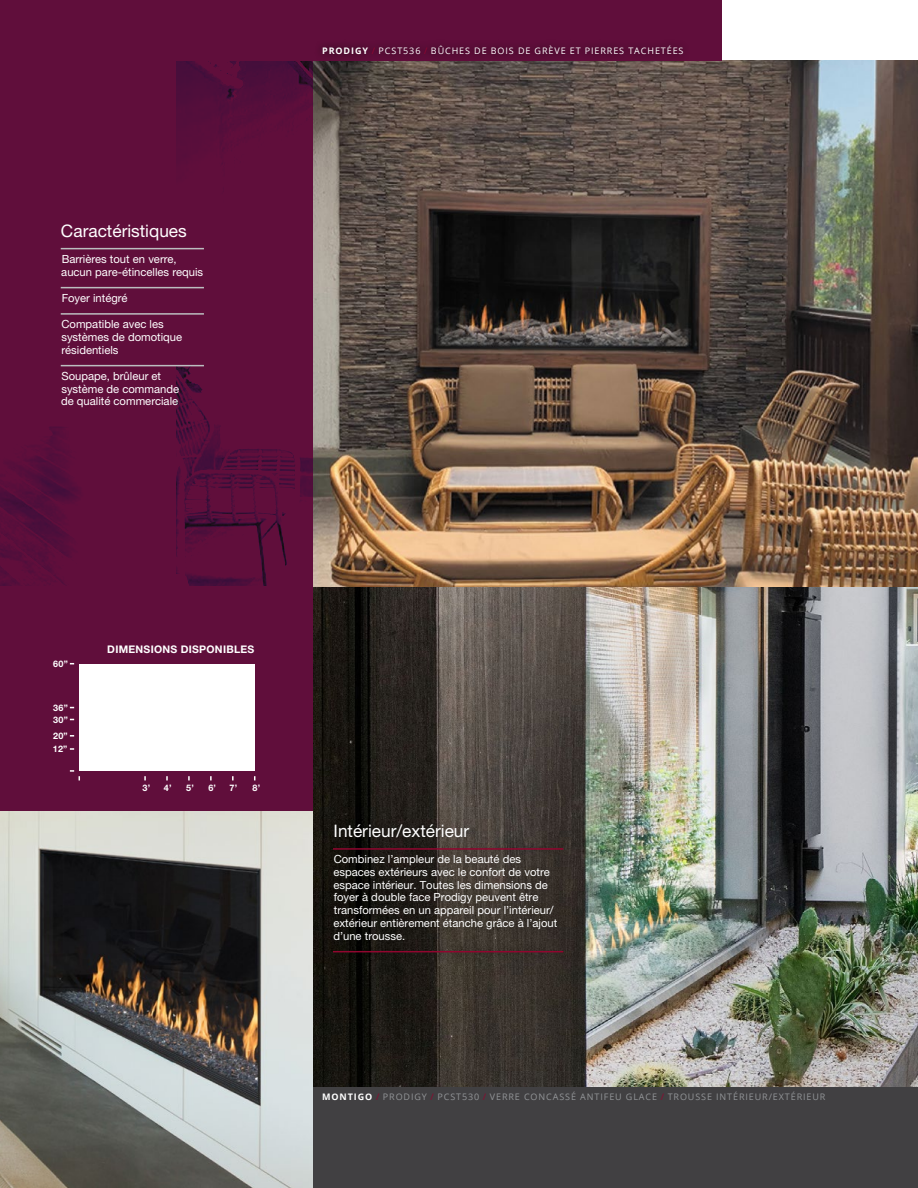
<style>
.page{position:relative;width:918px;height:1188px;background:#fff}
.page>*{position:absolute;margin:0;border:0;box-sizing:border-box;transform-origin:0 0}
.t1{font:17.25px "Helvetica Neue LT Pro";color:#fff}
.t2{font:11.25px/12.8px "Helvetica Neue LT Pro";color:#fff}
.t3{font:700 10.5px "Helvetica Neue LT Pro";letter-spacing:.025em;color:#fff}
.t4{font:9px "Open Sans";letter-spacing:.1em;color:#939598}
.t5{font:9px "Open Sans";letter-spacing:.1em;color:#fff}
.t6{font:700 9px "Helvetica Neue LT Pro";letter-spacing:.025em;color:#fff}
.s1{font-weight:700}
.s2{color:#91062f}
.s3{font-weight:700;color:#fff}
</style>
<div class="page">
<div style="left:0;top:586px;width:918px;height:602px;background:#414042"></div>
<img style="left:313px;top:586px;width:605px;height:501px">
<img style="left:313px;top:61px;width:605px;height:525px">
<div style="left:0;top:61px;width:313px;height:525px;background:#600e3b"></div>
<div style="left:0;top:586px;width:313px;height:602px;background:#600e3b"></div>
<div style="left:0;top:0;width:721px;height:61px;background:#600e3b"></div>
<img style="left:0;top:811px;width:313px;height:377px">
<div style="left:325px;top:817px;width:246px;height:144px;background:#000;opacity:.35"></div>
<hr style="left:333px;top:848px;width:230px;height:2px;background:#91062f">
<hr style="left:333px;top:951px;width:230px;height:1px;background:#91062f">
<hr style="left:61px;top:248px;width:143px;height:1px;background:#bcbec0">
<hr style="left:61px;top:287px;width:143px;height:1px;background:#bcbec0">
<hr style="left:61px;top:313px;width:143px;height:2px;background:#bcbec0">
<hr style="left:61px;top:365px;width:143px;height:1px;background:#bcbec0">
<div style="left:315px;top:38px;width:376px;height:25px;background:#5a0d37"></div>
<div style="left:80px;top:749px;width:65px;height:22px;background:#fff"></div>
<div style="left:145px;top:749px;width:22px;height:22px;background:#fff"></div>
<div style="left:167px;top:749px;width:22px;height:22px;background:#fff"></div>
<div style="left:189px;top:749px;width:22px;height:22px;background:#fff"></div>
<div style="left:211px;top:749px;width:21px;height:22px;background:#fff"></div>
<div style="left:233px;top:749px;width:21px;height:22px;background:#fff"></div>
<div style="left:80px;top:736px;width:65px;height:13px;background:#fff"></div>
<div style="left:145px;top:736px;width:22px;height:13px;background:#fff"></div>
<div style="left:167px;top:736px;width:22px;height:13px;background:#fff"></div>
<div style="left:189px;top:736px;width:22px;height:13px;background:#fff"></div>
<div style="left:211px;top:736px;width:21px;height:13px;background:#fff"></div>
<div style="left:233px;top:736px;width:21px;height:13px;background:#fff"></div>
<div style="left:80px;top:720px;width:65px;height:15px;background:#fff"></div>
<div style="left:145px;top:720px;width:22px;height:15px;background:#fff"></div>
<div style="left:167px;top:720px;width:22px;height:15px;background:#fff"></div>
<div style="left:189px;top:720px;width:22px;height:15px;background:#fff"></div>
<div style="left:211px;top:720px;width:21px;height:15px;background:#fff"></div>
<div style="left:233px;top:720px;width:21px;height:15px;background:#fff"></div>
<div style="left:80px;top:708px;width:65px;height:11px;background:#fff"></div>
<div style="left:145px;top:708px;width:22px;height:11px;background:#fff"></div>
<div style="left:167px;top:708px;width:22px;height:11px;background:#fff"></div>
<div style="left:189px;top:708px;width:22px;height:11px;background:#fff"></div>
<div style="left:211px;top:708px;width:21px;height:11px;background:#fff"></div>
<div style="left:233px;top:708px;width:21px;height:11px;background:#fff"></div>
<div style="left:80px;top:664px;width:65px;height:43px;background:#fff"></div>
<div style="left:145px;top:664px;width:22px;height:43px;background:#fff"></div>
<div style="left:167px;top:664px;width:22px;height:43px;background:#fff"></div>
<div style="left:189px;top:664px;width:22px;height:43px;background:#fff"></div>
<div style="left:211px;top:664px;width:21px;height:43px;background:#fff"></div>
<div style="left:233px;top:664px;width:21px;height:43px;background:#fff"></div>
<svg style="left:70px;top:770px;width:10px;height:10px"></svg>
<h1 class="t1" style="left:61px;top:220px;width:127px">Caractéristiques</h1>
<p class="t2" style="left:61px;top:252px;width:143px">Barrières tout en verre, aucun pare-étincelles requis</p>
<p class="t2" style="left:62px;top:291px;width:68px">Foyer intégré</p>
<p class="t2" style="left:61px;top:318px;width:122px">Compatible avec les systèmes de domotique résidentiels</p>
<p class="t2" style="left:61px;top:369px;width:120px">Soupape, brûleur et système de commande de qualité commerciale</p>
<p class="t5" style="left:322px;top:45px;width:363px"><span class="s1">PRODIGY</span> <span class="s2">/</span> PCST536 <span class="s2">/</span> BÛCHES DE BOIS DE GRÈVE ET PIERRES TACHETÉES</p>
<p class="t6" style="left:53px;top:659px;width:16px">60”</p>
<p class="t6" style="left:53px;top:703px;width:16px">36”</p>
<p class="t6" style="left:53px;top:714px;width:16px">30”</p>
<p class="t6" style="left:53px;top:730px;width:16px">20”</p>
<p class="t6" style="left:53px;top:744px;width:16px">12”</p>
<p class="t3" style="left:107px;top:642px;width:149px">DIMENSIONS DISPONIBLES</p>
<p class="t6" style="left:143px;top:782px;width:9px">3’</p>
<p class="t6" style="left:164px;top:782px;width:9px">4’</p>
<p class="t6" style="left:186px;top:782px;width:9px">5’</p>
<p class="t6" style="left:208px;top:782px;width:9px">6’</p>
<p class="t6" style="left:230px;top:782px;width:9px">7’</p>
<p class="t6" style="left:253px;top:782px;width:9px">8’</p>
<h1 class="t1" style="left:334px;top:821px;width:137px">Intérieur/extérieur</h1>
<p class="t2" style="left:333px;top:853px;width:225px">Combinez l’ampleur de la beauté des espaces extérieurs avec le confort de votre espace intérieur. Toutes les dimensions de foyer à double face Prodigy peuvent être transformées en un appareil pour l’intérieur/ extérieur entièrement étanche grâce à l’ajout d’une trousse.</p>
<p class="t4" style="left:322px;top:1091px;width:505px"><span class="s3">MONTIGO</span> <span class="s2">/</span> PRODIGY <span class="s2">/</span> PCST530 <span class="s2">/</span> VERRE CONCASSÉ ANTIFEU GLACE <span class="s2">/</span> TROUSSE INTÉRIEUR/EXTÉRIEUR</p>
</div>
